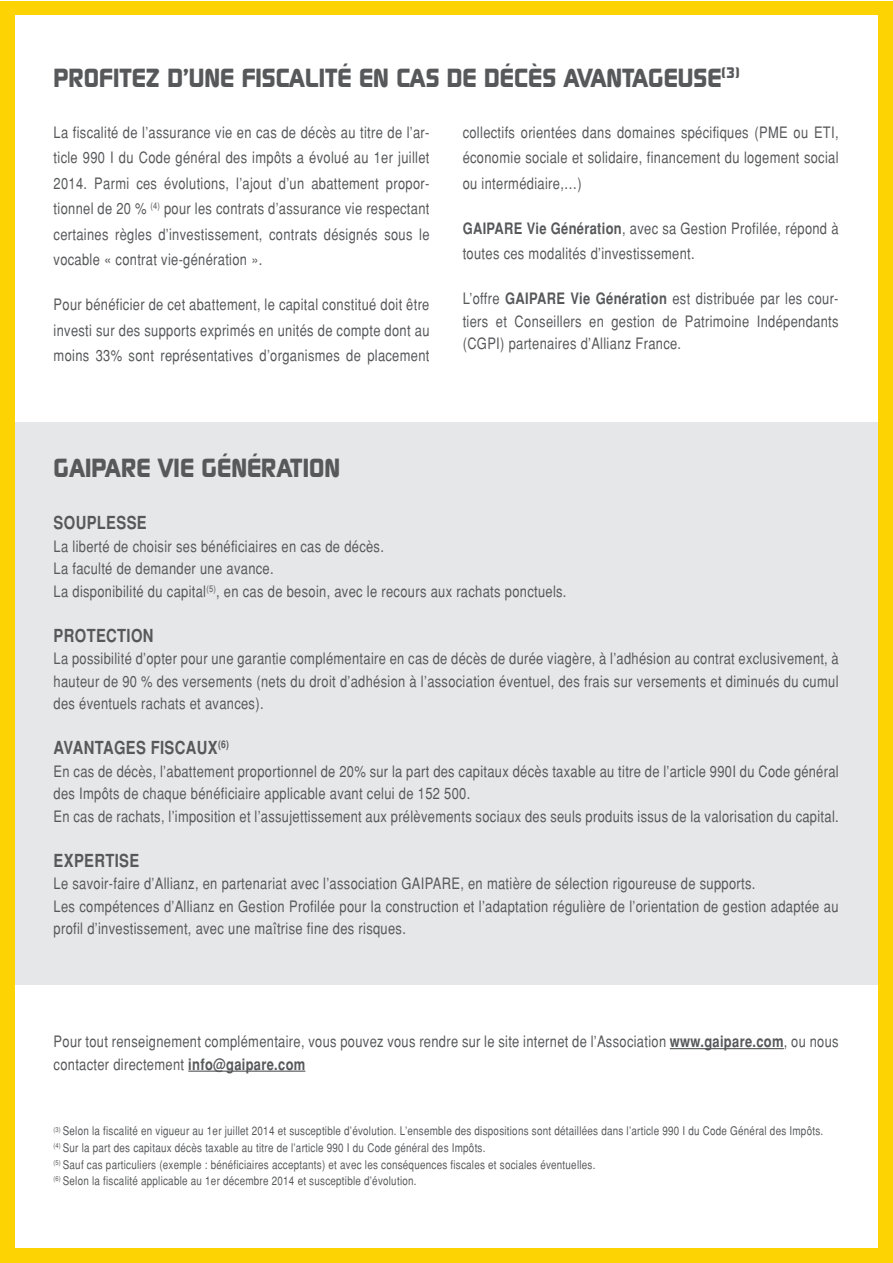
<style>
.page{position:relative;width:893px;height:1263px;background:#fff}
.page>*{position:absolute;margin:0;border:0;box-sizing:border-box;transform-origin:0 0}
.t1{font:700 25.5px "Digital";color:#57585a}
.t2{font:700 condensed 18px "Helvetica";letter-spacing:.02em;color:#57585a}
.t3{font:condensed 15.75px/22.5px "Helvetica";letter-spacing:.02em;color:#57585a}
.t4{font:condensed 12px/16.5px "Helvetica";letter-spacing:.02em;color:#57585a}
.s1{font-weight:700}
</style>
<div class="page">
<div style="left:0;top:1px;width:892px;height:1262px;background:#fed304"></div>
<div style="left:15px;top:15px;width:862px;height:1233px;background:#fff"></div>
<div style="left:15px;top:422px;width:862px;height:563px;background:#e6e7e9"></div>
<hr style="left:670px;top:1048px;width:114px;height:1px;background:#57585a">
<hr style="left:188px;top:1070px;width:117px;height:2px;background:#57585a">
<h1 class="t1" style="left:54px;top:62px;width:688px">PROFITEZ D’UNE FISCALITÉ EN CAS DE DÉCÈS AVANTAGEUSE<sup>(3)</sup></h1>
<p class="t3" style="left:54px;top:119px;width:377px;line-height:25.5px;text-align:justify">La fiscalité de l’assurance vie en cas de décès au titre de l’ar&shy;ticle 990 I du Code général des impôts a évolué au 1er juillet 2014. Parmi ces évolutions, l’ajout d’un abattement propor&shy;tionnel de 20 % <sup>(4)</sup> pour les contrats d’assurance vie respectant certaines règles d’investissement, contrats désignés sous le vocable « contrat vie-génération ».</p>
<p class="t3" style="left:54px;top:292px;width:377px;line-height:25.5px;text-align:justify">Pour bénéficier de cet abattement, le capital constitué doit être investi sur des supports exprimés en unités de compte dont au moins 33% sont représentatives d’organismes de placement</p>
<p class="t3" style="left:463px;top:119px;width:377px;line-height:25.5px;text-align:justify">collectifs orientées dans domaines spécifiques (PME ou ETI, économie sociale et solidaire, financement du logement social ou intermédiaire,…)</p>
<p class="t3" style="left:463px;top:215px;width:377px;line-height:25.5px"><span class="s1">GAIPARE Vie Génération</span>, avec sa Gestion Profilée, répond à toutes ces modalités d’investissement.</p>
<p class="t3" style="left:463px;top:287px;width:377px;text-align:justify">L’offre <span class="s1">GAIPARE Vie Génération</span> est distribuée par les cour&shy;tiers et Conseillers en gestion de Patrimoine Indépendants (CGPI) partenaires d’Allianz France.</p>
<h1 class="t1" style="left:54px;top:452px;width:288px">GAIPARE VIE GÉNÉRATION</h1>
<p class="t2" style="left:54px;top:513px;width:95px">SOUPLESSE</p>
<p class="t3" style="left:54px;top:535px;width:514px">La liberté de choisir ses bénéficiaires en cas de décès.<br>La faculté de demander une avance.<br>La disponibilité du capital<sup>(5)</sup>, en cas de besoin, avec le recours aux rachats ponctuels.</p>
<p class="t2" style="left:54px;top:625px;width:102px">PROTECTION</p>
<p class="t3" style="left:54px;top:647px;width:787px;text-align:justify">La possibilité d’opter pour une garantie complémentaire en cas de décès de durée viagère, à l’adhésion au contrat exclusivement, à hauteur de 90 % des versements (nets du droit d’adhésion à l’association éventuel, des frais sur versements et diminués du cumul des éventuels rachats et avances).</p>
<p class="t2" style="left:54px;top:738px;width:177px">AVANTAGES FISCAUX<sup>(6)</sup></p>
<p class="t3" style="left:54px;top:760px;width:787px">En cas de décès, l’abattement proportionnel de 20% sur la part des capitaux décès taxable au titre de l’article 990I du Code général des Impôts de chaque bénéficiaire applicable avant celui de 152 500.<br>En cas de rachats, l’imposition et l’assujettissement aux prélèvements sociaux des seuls produits issus de la valorisation du capital.</p>
<p class="t2" style="left:54px;top:850px;width:87px">EXPERTISE</p>
<p class="t3" style="left:54px;top:872px;width:786px">Le savoir-faire d’Allianz, en partenariat avec l’association GAIPARE, en matière de sélection rigoureuse de supports.<br>Les compétences d’Allianz en Gestion Profilée pour la construction et l’adaptation régulière de l’orientation de gestion adaptée au profil d’investissement, avec une maîtrise fine des risques.</p>
<p class="t3" style="left:54px;top:1030px;width:786px">Pour tout renseignement complémentaire, vous pouvez vous rendre sur le site internet de l’Association <span class="s1">www.gaipare.com</span>, ou nous contacter directement <span class="s1">info@gaipare.com</span></p>
<p class="t4" style="left:54px;top:1123px;width:771px"><sup>(3)</sup> Selon la fiscalité en vigueur au 1er juillet 2014 et susceptible d’évolution. L’ensemble des dispositions sont détaillées dans l’article 990 I du Code Général des Impôts. <sup>(4)</sup> Sur la part des capitaux décès taxable au titre de l’article 990 I du Code général des Impôts.<br><sup>(5)</sup> Sauf cas particuliers (exemple : bénéficiaires acceptants) et avec les conséquences fiscales et sociales éventuelles.<br><sup>(6)</sup> Selon la fiscalité applicable au 1er décembre 2014 et susceptible d’évolution.</p>
</div>
